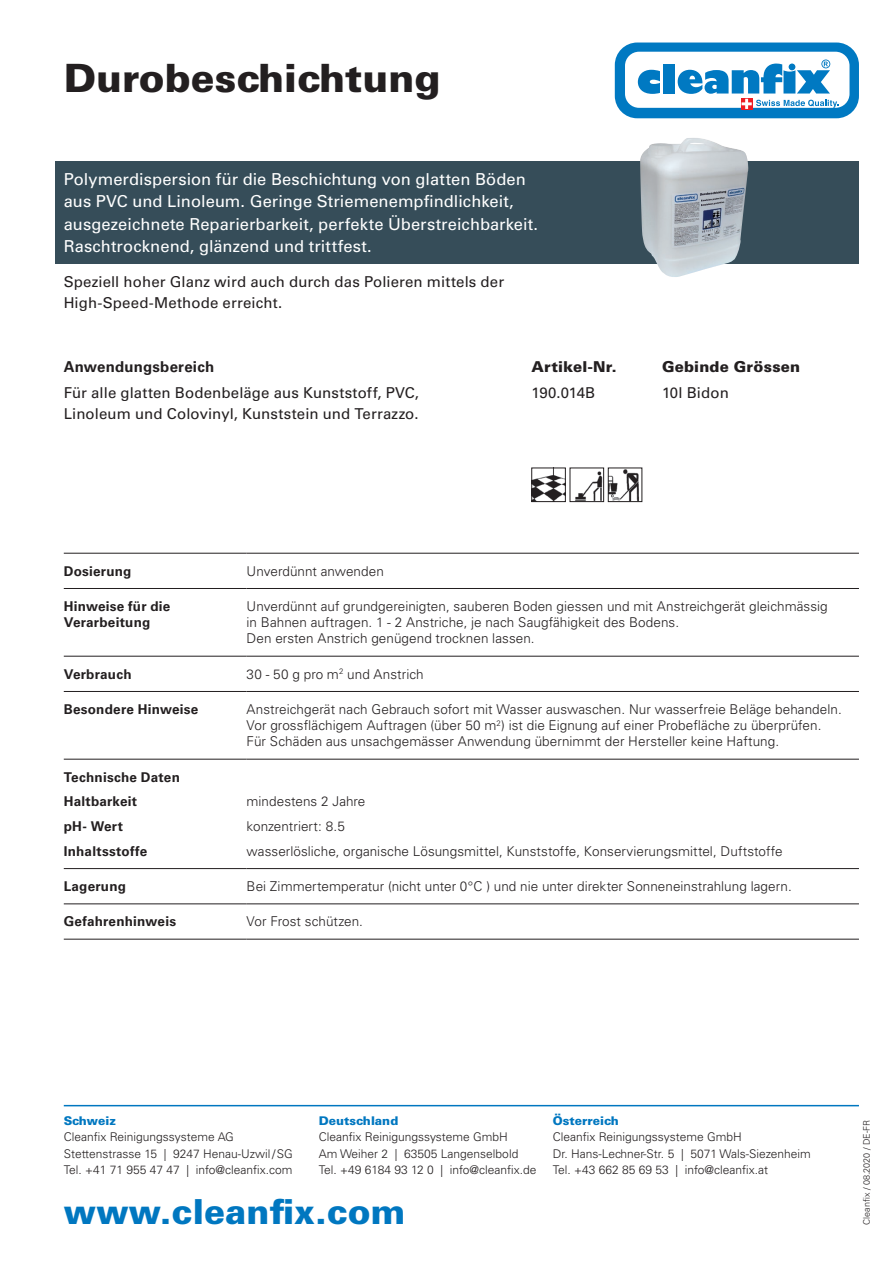
<style>
.page{position:relative;width:893px;height:1263px;background:#fff}
.page>*{position:absolute;margin:0;border:0;box-sizing:border-box;transform-origin:0 0}
.t1{font:900 39px "Univers LT Std";color:#231f20}
.t2{font:900 34.5px "Univers LT Std";color:#0077c0}
.t3{font:16.5px/22.5px "Univers LT Std";letter-spacing:.005em;color:#fff}
.t4{font:15px/21px "Univers LT Std";letter-spacing:.005em;color:#231f20}
.t5{font:900 15px "Univers LT Std";letter-spacing:.01em;color:#231f20}
.t6{font:700 15px "Univers LT Std";letter-spacing:.015em;color:#231f20}
.t7{font:300 13.5px/16.2px "Univers LT Std";letter-spacing:.005em;color:#231f20}
.t8{font:700 13.5px/24.8px "Univers LT Std";letter-spacing:.015em;color:#231f20}
.t9{font:300 12px/16.5px "Univers LT Std";color:#231f20}
.t10{font:900 12px "Univers LT Std";color:#0077c0}
.t11{font:300 9px "Univers LT Std";color:#231f20}
</style>
<div class="page">
<svg style="left:615px;top:43px;width:244px;height:75px"></svg>
<hr style="left:64px;top:1105px;width:795px;height:1px;background:#0077c0">
<div style="left:55px;top:162px;width:804px;height:102px;background:#364d59"></div>
<img style="left:640px;top:138px;width:108px;height:139px">
<img style="left:533px;top:470px;width:31px;height:30px">
<div style="left:531px;top:468px;width:35px;height:34px;border:1px solid #231f20"></div>
<img style="left:610px;top:470px;width:29px;height:30px">
<div style="left:608px;top:468px;width:34px;height:34px;border:1px solid #231f20"></div>
<img style="left:575px;top:471px;width:27px;height:29px">
<div style="left:570px;top:468px;width:34px;height:34px;border:1px solid #231f20"></div>
<hr style="left:64px;top:553px;width:183px;height:1px;background:#231f20">
<hr style="left:64px;top:588px;width:183px;height:1px;background:#231f20">
<hr style="left:64px;top:656px;width:183px;height:1px;background:#231f20">
<hr style="left:64px;top:691px;width:183px;height:1px;background:#231f20">
<hr style="left:64px;top:759px;width:183px;height:1px;background:#231f20">
<hr style="left:64px;top:868px;width:183px;height:1px;background:#231f20">
<hr style="left:64px;top:903px;width:183px;height:1px;background:#231f20">
<hr style="left:64px;top:939px;width:183px;height:1px;background:#231f20">
<hr style="left:247px;top:553px;width:612px;height:1px;background:#231f20">
<hr style="left:247px;top:588px;width:612px;height:1px;background:#231f20">
<hr style="left:247px;top:656px;width:612px;height:1px;background:#231f20">
<hr style="left:247px;top:691px;width:612px;height:1px;background:#231f20">
<hr style="left:247px;top:759px;width:612px;height:1px;background:#231f20">
<hr style="left:247px;top:868px;width:612px;height:1px;background:#231f20">
<hr style="left:247px;top:903px;width:612px;height:1px;background:#231f20">
<hr style="left:247px;top:939px;width:612px;height:1px;background:#231f20">
<h1 class="t1" style="left:64px;top:54px;width:378px">Durobeschichtung</h1>
<p class="t3" style="left:64px;top:168px;width:476px">Polymerdispersion für die Beschichtung von glatten Böden aus PVC und Linoleum. Geringe Striemenempfindlichkeit, ausgezeichnete Reparierbarkeit, perfekte Überstreichbarkeit.<br>Raschtrocknend, glänzend und trittfest.</p>
<p class="t4" style="left:64px;top:272px;width:442px">Speziell hoher Glanz wird auch durch das Polieren mittels der<br>High-Speed-Methode erreicht.</p>
<p class="t6" style="left:64px;top:358px;width:152px">Anwendungsbereich</p>
<p class="t4" style="left:64px;top:382px;width:357px">Für alle glatten Bodenbeläge aus Kunststoff, PVC,<br>Linoleum und Colovinyl, Kunststein und Terrazzo.</p>
<p class="t5" style="left:531px;top:357px;width:87px">Artikel-Nr.</p>
<p class="t5" style="left:662px;top:357px;width:140px">Gebinde Grössen</p>
<p class="t4" style="left:531px;top:382px;width:65px">190.014B</p>
<p class="t4" style="left:662px;top:382px;width:68px">10l Bidon</p>
<p class="t8" style="left:64px;top:559px;width:69px">Dosierung</p>
<p class="t7" style="left:247px;top:563px;width:139px">Unverdünnt anwenden</p>
<p class="t8" style="left:64px;top:598px;width:108px;line-height:16.2px">Hinweise für die<br>Verarbeitung</p>
<p class="t7" style="left:247px;top:598px;width:583px">Unverdünnt auf grundgereinigten, sauberen Boden giessen und mit Anstreichgerät gleichmässig in Bahnen auftragen. 1 - 2 Anstriche, je nach Saugfähigkeit des Bodens.<br>Den ersten Anstrich genügend trocknen lassen.</p>
<p class="t8" style="left:64px;top:662px;width:69px">Verbrauch</p>
<p class="t7" style="left:247px;top:666px;width:179px">30 - 50 g pro m<sup>2</sup> und Anstrich</p>
<p class="t8" style="left:64px;top:697px;width:136px">Besondere Hinweise</p>
<p class="t7" style="left:247px;top:701px;width:597px">Anstreichgerät nach Gebrauch sofort mit Wasser auswaschen. Nur wasserfreie Beläge behandeln.<br>Vor grossflächigem Auftragen (über 50 m<sup>2</sup>) ist die Eignung auf einer Probefläche zu überprüfen.<br>Für Schäden aus unsachgemässer Anwendung übernimmt der Hersteller keine Haftung.</p>
<p class="t8" style="left:64px;top:765px;width:118px">Technische Daten<br>Haltbarkeit<br>pH- Wert<br>Inhaltsstoffe</p>
<p class="t7" style="left:247px;top:789px;width:538px;line-height:24.8px">mindestens 2 Jahre<br>konzentriert: 8.5<br>wasserlösliche, organische Lösungsmittel, Kunststoffe, Konservierungsmittel, Duftstoffe</p>
<p class="t8" style="left:64px;top:874px;width:64px">Lagerung</p>
<p class="t7" style="left:247px;top:878px;width:547px">Bei Zimmertemperatur (nicht unter 0°C ) und nie unter direkter Sonneneinstrahlung lagern.</p>
<p class="t8" style="left:64px;top:909px;width:114px">Gefahrenhinweis</p>
<p class="t7" style="left:247px;top:913px;width:118px">Vor Frost schützen.</p>
<p class="t10" style="left:64px;top:1113px;width:54px">Schweiz</p>
<p class="t9" style="left:64px;top:1129px;width:231px">Cleanfix Reinigungssysteme AG<br>Stettenstrasse 15 | 9247 Henau-Uzwil/SG<br>Tel. +41 71 955 47 47 | info@cleanfix.com</p>
<p class="t10" style="left:319px;top:1113px;width:81px">Deutschland</p>
<p class="t9" style="left:319px;top:1129px;width:219px">Cleanfix Reinigungssysteme GmbH<br>Am Weiher 2 | 63505 Langenselbold<br>Tel. +49 6184 93 12 0 | info@cleanfix.de</p>
<h2 class="t2" style="left:64px;top:1190px;width:343px">www.cleanfix.com</h2>
<p class="t10" style="left:553px;top:1113px;width:68px">Österreich</p>
<p class="t9" style="left:553px;top:1129px;width:259px">Cleanfix Reinigungssysteme GmbH<br>Dr. Hans-Lechner-Str. 5 | 5071 Wals-Siezenheim<br>Tel. +43 662 85 69 53 | info@cleanfix.at</p>
<p class="t11" style="left:861px;top:1225px;width:107px;rotate:-90deg">Cleanfix / 08.2020 / DE-FR</p>
</div>
